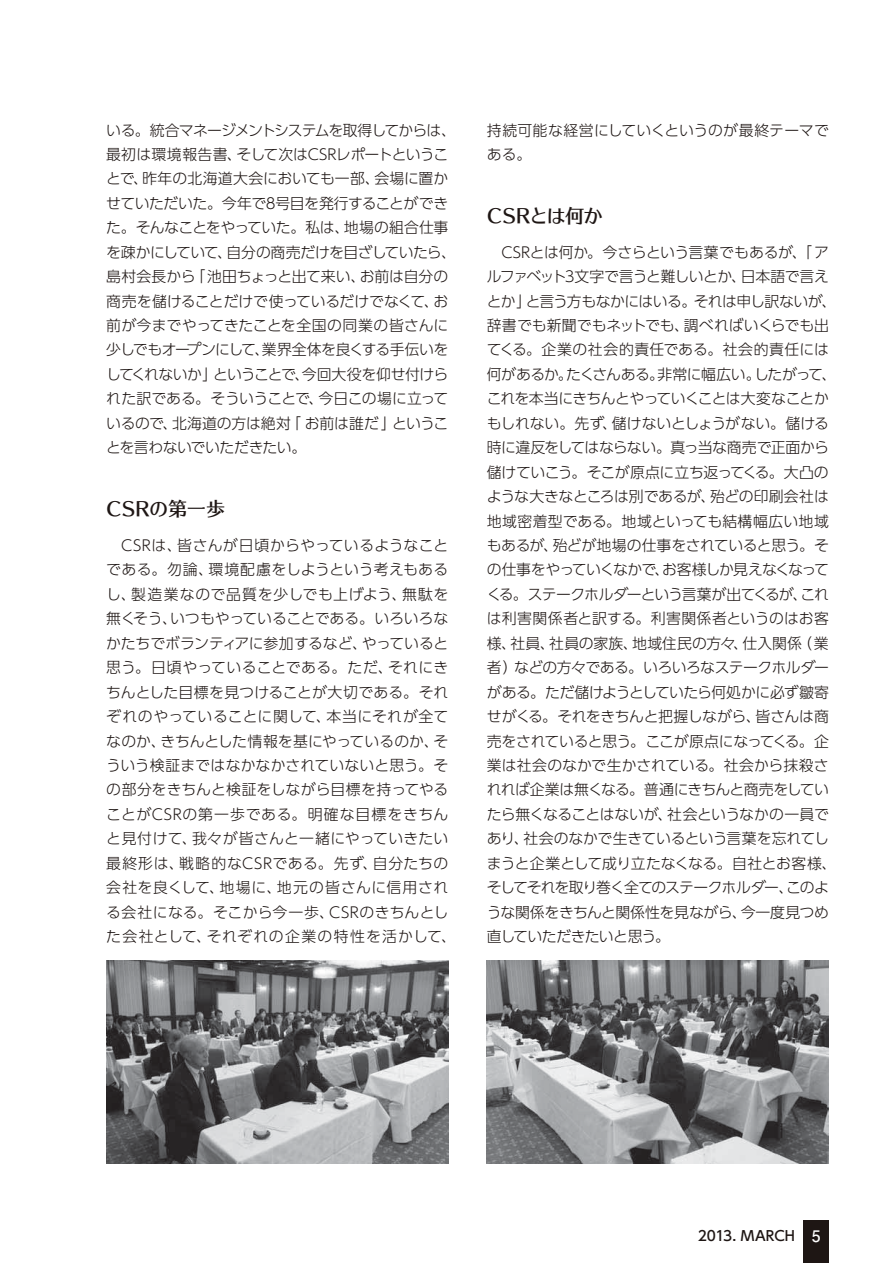
<style>
.page{position:relative;width:893px;height:1263px;background:#fff}
.page>*{position:absolute;margin:0;border:0;box-sizing:border-box;transform-origin:0 0}
.t1{font:19.2px "UD Typos 512 Std Regular 90 msp RKSJ H";letter-spacing:-.015em;color:#1e1614}
.t2{font:19.2px "UD Typos 512 Std Regular 90 msp RKSJ H";letter-spacing:-.035em;color:#1e1614}
.t3{font:14.85px/24.5px "UD Shin Go Pro Light 90 msp RKSJ H";letter-spacing:-.015em;color:#1e1614}
.t4{font:14.85px/24.5px "UD Shin Go Pro Light 90 msp RKSJ H";letter-spacing:.015em;color:#1e1614;text-align:center}
.t5{font:14.85px/24.5px "UD Shin Go Pro Light 90 msp RKSJ H";letter-spacing:.01em;color:#1e1614}
.t6{font:13.8px "UD Shin Go Pro Medium 90 msp RKSJ H";color:#1e1614}
.s1{font-family:"Futo Go B101 Pro Bold 90 msp RKSJ H";font-size:15.9px;color:#fff}
</style>
<div class="page">
<div style="left:803px;top:1220px;width:26px;height:43px;background:#1e1614"></div>
<img style="left:106px;top:961px;width:342px;height:203px">
<img style="left:487px;top:961px;width:342px;height:203px">
<p class="t3" style="left:106px;top:120px;width:351px">いる。統合マネージメントシステムを取得してからは、最初は環境報告書、そして次はCSRレポートということで、昨年の北海道大会においても一部、会場に置かせていただいた。今年で8号目を発行することができた。そんなことをやっていた。私は、地場の組合仕事を疎かにしていて、自分の商売だけを目ざしていたら、島村会長から「池田ちょっと出て来い、お前は自分の商売を儲けることだけで使っているだけでなくて、お前が今までやってきたことを全国の同業の皆さんに少しでもオープンにして、業界全体を良くする手伝いをしてくれないか」ということで、今回大役を仰せ付けられた訳である。そういうことで、今日この場に立っているので、北海道の方は絶対「お前は誰だ」ということを言わないでいただきたい。</p>
<p class="t1" style="left:106px;top:502px;width:121px">CSRの第一歩</p>
<p class="t4" style="left:106px;top:535px;width:351px">CSRは、皆さんが日頃からやっているようなこと<br>である。勿論、環境配慮をしようという考えもあるし、製造業なので品質を少しでも上げよう、無駄を無くそう、いつもやっていることである。いろいろなかたちでボランティアに参加するなど、やっていると思う。日頃やっていることである。ただ、それにきちんとした目標を見つけることが大切である。それぞれのやっていることに関して、本当にそれが全てなのか、きちんとした情報を基にやっているのか、そういう検証まではなかなかされていないと思う。その部分をきちんと検証をしながら目標を持ってやることがCSRの第一歩である。明確な目標をきちんと見付けて、我々が皆さんと一緒にやっていきたい最終形は、戦略的なCSRである。先ず、自分たちの会社を良くして、地場に、地元の皆さんに信用される会社になる。そこから今一歩、CSRのきちんとした会社として、それぞれの企業の特性を活かして、</p>
<p class="t5" style="left:487px;top:120px;width:344px">持続可能な経営にしていくというのが最終テーマである。</p>
<p class="t2" style="left:487px;top:208px;width:118px">CSRとは何か</p>
<p class="t3" style="left:487px;top:242px;width:351px;text-indent:15px">CSRとは何か。今さらという言葉でもあるが、「アルファベット3文字で言うと難しいとか、日本語で言えとか」と言う方もなかにはいる。それは申し訳ないが、辞書でも新聞でもネットでも、調べればいくらでも出てくる。企業の社会的責任である。社会的責任には何があるか。たくさんある。非常に幅広い。したがって、これを本当にきちんとやっていくことは大変なことかもしれない。先ず、儲けないとしょうがない。儲ける時に違反をしてはならない。真っ当な商売で正面から儲けていこう。そこが原点に立ち返ってくる。大凸のような大きなところは別であるが、殆どの印刷会社は地域密着型である。地域といっても結構幅広い地域もあるが、殆どが地場の仕事をされていると思う。その仕事をやっていくなかで、お客様しか見えなくなってくる。ステークホルダーという言葉が出てくるが、これは利害関係者と訳する。利害関係者というのはお客様、社員、社員の家族、地域住民の方々、仕入関係（業者）などの方々である。いろいろなステークホルダーがある。ただ儲けようとしていたら何処かに必ず皺寄せがくる。それをきちんと把握しながら、皆さんは商売をされていると思う。ここが原点になってくる。企業は社会のなかで生かされている。社会から抹殺されれば企業は無くなる。普通にきちんと商売をしていたら無くなることはないが、社会というなかの一員であり、社会のなかで生きているという言葉を忘れてしまうと企業として成り立たなくなる。自社とお客様、そしてそれを取り巻く全てのステークホルダー、このような関係をきちんと関係性を見ながら、今一度見つめ直していただきたいと思う。</p>
<p class="t6" style="left:698px;top:1230px;width:124px">2013. MARCH <span class="s1">5</span></p>
</div>
